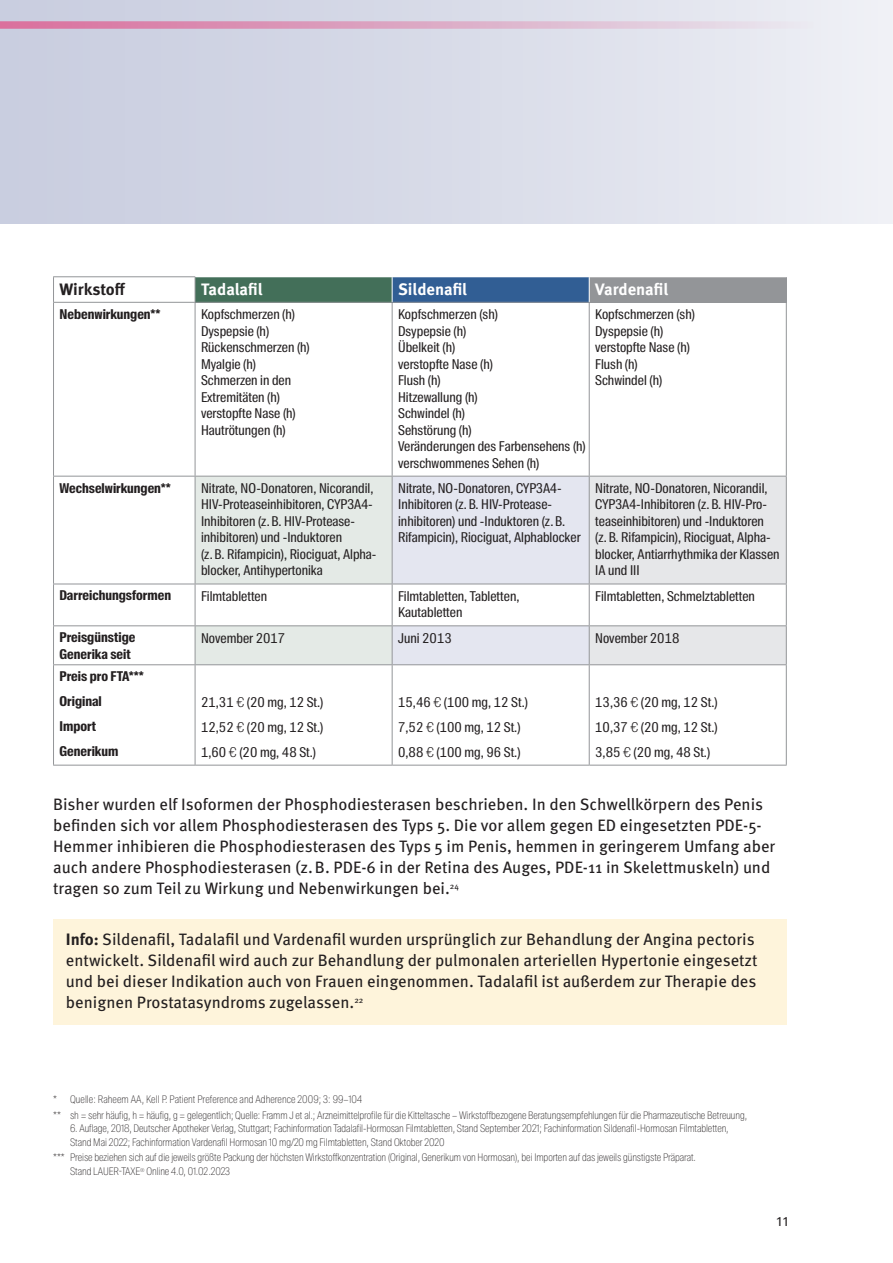
<style>
.page{position:relative;width:893px;height:1263px;background:#fff}
.page>*{position:absolute;margin:0;border:0;box-sizing:border-box;transform-origin:0 0}
.t1{font:16.5px/21px "Meta Pro";color:#231f20}
.t2{font:700 16.5px "Meta Pro";color:#fff}
.t3{font:700 16.5px "Meta Pro";letter-spacing:-.005em;color:#231f20}
.t4{font:13.5px/16.5px "Suisse Intl Cond";color:#231f20}
.t5{font:700 13.5px/25px "Suisse Intl Cond";color:#231f20}
.t6{font:13.5px "Meta Pro";color:#231f20}
.t7{font:100 10.5px/13.5px "Suisse Intl Cond";letter-spacing:-.005em;color:#231f20}
.s1{font-weight:300}
.s2{font-weight:700}
</style>
<div class="page">
<div style="left:0;top:0;width:893px;height:224px;background:linear-gradient(to right,#c6cbde,#edeff4)"></div>
<svg style="left:0;top:21px;width:814px;height:8px"></svg>
<div style="left:53px;top:920px;width:734px;height:105px;background:#fef4db"></div>
<div style="left:195px;top:277px;width:197px;height:25px;background:#436f59"></div>
<div style="left:392px;top:277px;width:197px;height:25px;background:#315e94"></div>
<div style="left:589px;top:277px;width:197px;height:25px;background:#939598"></div>
<svg style="left:196px;top:477px;width:590px;height:187px"></svg>
<hr style="left:53px;top:302px;width:142px;height:1px;background:#939598">
<hr style="left:195px;top:302px;width:197px;height:1px;background:#939598">
<hr style="left:392px;top:302px;width:197px;height:1px;background:#939598">
<hr style="left:589px;top:302px;width:198px;height:1px;background:#939598">
<svg style="left:53px;top:277px;width:1px;height:25px"></svg>
<hr style="left:53px;top:303px;width:1px;height:173px;background:#939598">
<hr style="left:195px;top:303px;width:1px;height:173px;background:#939598">
<hr style="left:392px;top:303px;width:1px;height:173px;background:#939598">
<hr style="left:589px;top:303px;width:1px;height:173px;background:#939598">
<hr style="left:786px;top:303px;width:1px;height:173px;background:#939598">
<hr style="left:53px;top:476px;width:142px;height:1px;background:#939598">
<hr style="left:53px;top:476px;width:1px;height:108px;background:#939598">
<hr style="left:195px;top:476px;width:197px;height:1px;background:#939598">
<hr style="left:195px;top:476px;width:1px;height:108px;background:#939598">
<hr style="left:392px;top:476px;width:197px;height:1px;background:#939598">
<hr style="left:392px;top:476px;width:1px;height:108px;background:#939598">
<hr style="left:589px;top:476px;width:198px;height:1px;background:#939598">
<hr style="left:589px;top:476px;width:1px;height:108px;background:#939598">
<hr style="left:786px;top:476px;width:1px;height:108px;background:#939598">
<hr style="left:53px;top:584px;width:142px;height:1px;background:#939598">
<hr style="left:53px;top:584px;width:1px;height:41px;background:#939598">
<hr style="left:195px;top:584px;width:197px;height:1px;background:#939598">
<hr style="left:195px;top:584px;width:1px;height:41px;background:#939598">
<hr style="left:392px;top:584px;width:197px;height:1px;background:#939598">
<hr style="left:392px;top:584px;width:1px;height:41px;background:#939598">
<hr style="left:589px;top:584px;width:198px;height:1px;background:#939598">
<hr style="left:589px;top:584px;width:1px;height:41px;background:#939598">
<hr style="left:786px;top:584px;width:1px;height:41px;background:#939598">
<hr style="left:53px;top:625px;width:142px;height:1px;background:#939598">
<hr style="left:53px;top:626px;width:1px;height:38px;background:#939598">
<hr style="left:195px;top:625px;width:197px;height:1px;background:#939598">
<hr style="left:195px;top:626px;width:1px;height:38px;background:#939598">
<hr style="left:392px;top:625px;width:197px;height:1px;background:#939598">
<hr style="left:392px;top:626px;width:1px;height:38px;background:#939598">
<hr style="left:589px;top:625px;width:198px;height:1px;background:#939598">
<hr style="left:589px;top:626px;width:1px;height:38px;background:#939598">
<hr style="left:786px;top:626px;width:1px;height:38px;background:#939598">
<hr style="left:53px;top:664px;width:142px;height:1px;background:#939598">
<hr style="left:53px;top:665px;width:1px;height:100px;background:#939598">
<hr style="left:195px;top:664px;width:197px;height:1px;background:#939598">
<hr style="left:195px;top:665px;width:1px;height:100px;background:#939598">
<hr style="left:392px;top:664px;width:197px;height:1px;background:#939598">
<hr style="left:392px;top:665px;width:1px;height:100px;background:#939598">
<hr style="left:589px;top:664px;width:198px;height:1px;background:#939598">
<hr style="left:589px;top:665px;width:1px;height:100px;background:#939598">
<hr style="left:786px;top:665px;width:1px;height:100px;background:#939598">
<hr style="left:53px;top:765px;width:142px;height:1px;background:#939598">
<hr style="left:195px;top:765px;width:197px;height:1px;background:#939598">
<hr style="left:392px;top:765px;width:197px;height:1px;background:#939598">
<hr style="left:589px;top:765px;width:198px;height:1px;background:#939598">
<hr style="left:53px;top:276px;width:142px;height:1px;background:#939598">
<svg style="left:195px;top:277px;width:1px;height:25px"></svg>
<svg style="left:786px;top:277px;width:1px;height:25px"></svg>
<svg style="left:392px;top:277px;width:1px;height:25px"></svg>
<svg style="left:589px;top:277px;width:1px;height:25px"></svg>
<p class="t3" style="left:60px;top:276px;width:68px">Wirkstoff</p>
<p class="t2" style="left:201px;top:276px;width:63px">Tadalafil</p>
<p class="t2" style="left:398px;top:276px;width:70px">Sildenafil</p>
<p class="t2" style="left:595px;top:276px;width:74px">Vardenafil</p>
<p class="t5" style="left:60px;top:302px;width:103px">Nebenwirkungen**</p>
<p class="t4" style="left:201px;top:306px;width:110px">Kopfschmerzen (h)<br>Dyspepsie (h)<br>Rückenschmerzen (h)<br>Myalgie (h)<br>Schmerzen in den<br>Extremitäten (h) verstopfte Nase (h)<br>Hautrötungen (h)</p>
<p class="t4" style="left:398px;top:306px;width:189px">Kopfschmerzen (sh)<br>Dsypepsie (h)<br>Übelkeit (h)<br>verstopfte Nase (h)<br>Flush (h)<br>Hitzewallung (h)<br>Schwindel (h)<br>Sehstörung (h)<br>Veränderungen des Farbensehens (h) verschwommenes Sehen (h)</p>
<p class="t4" style="left:595px;top:306px;width:101px">Kopfschmerzen (sh)<br>Dyspepsie (h) verstopfte Nase (h)<br>Flush (h)<br>Schwindel (h)</p>
<p class="t5" style="left:60px;top:475px;width:113px">Wechselwirkungen**</p>
<p class="t4" style="left:201px;top:480px;width:176px">Nitrate, NO-Donatoren, Nicorandil, HIV-Proteaseinhibitoren, CYP3A4- Inhibitoren (z.B. HIV-Protease&shy;inhibitoren) und -Induktoren<br>(z.B. Rifampicin), Riociguat, Alpha&shy;blocker, Antihypertonika</p>
<p class="t4" style="left:398px;top:480px;width:184px">Nitrate, NO-Donatoren, CYP3A4- Inhibitoren (z.B. HIV-Protease&shy;inhibitoren) und -Induktoren (z.B.<br>Rifampicin), Riociguat, Alphablocker</p>
<p class="t4" style="left:595px;top:480px;width:186px">Nitrate, NO-Donatoren, Nicorandil, CYP3A4-Inhibitoren (z.B. HIV-Pro&shy;teaseinhibitoren) und -Induktoren (z.B. Rifampicin), Riociguat, Alpha&shy;blocker, Antiarrhythmika der Klassen IA und III</p>
<p class="t5" style="left:60px;top:583px;width:113px">Darreichungsformen</p>
<p class="t4" style="left:201px;top:588px;width:68px">Filmtabletten</p>
<p class="t4" style="left:398px;top:588px;width:123px">Filmtabletten, Tabletten,<br>Kautabletten</p>
<p class="t4" style="left:595px;top:588px;width:161px">Filmtabletten, Schmelztabletten</p>
<p class="t5" style="left:60px;top:629px;width:78px;line-height:16.5px">Preisgünstige<br>Generika seit</p>
<p class="t4" style="left:201px;top:630px;width:86px">November 2017</p>
<p class="t4" style="left:398px;top:630px;width:55px">Juni 2013</p>
<p class="t4" style="left:595px;top:630px;width:86px">November 2018</p>
<p class="t5" style="left:60px;top:664px;width:86px">Preis pro FTA***<br>Original<br>Import<br>Generikum</p>
<p class="t4" style="left:201px;top:689px;width:124px;line-height:25px;text-align:justify">21,31 <span class="s1">€</span> (20 mg, 12 St.)<br>12,52 <span class="s1">€</span> (20 mg, 12 St.)<br>1,60 <span class="s1">€</span> (20 mg, 48 St.)</p>
<p class="t4" style="left:398px;top:689px;width:131px;line-height:25px">15,46 <span class="s1">€</span> (100 mg, 12 St.)<br>7,52 <span class="s1">€</span> (100 mg, 12 St.)<br>0,88 <span class="s1">€</span> (100 mg, 96 St.)</p>
<p class="t4" style="left:595px;top:689px;width:124px;line-height:25px;text-align:justify">13,36 <span class="s1">€</span> (20 mg, 12 St.)<br>10,37 <span class="s1">€</span> (20 mg, 12 St.)<br>3,85 <span class="s1">€</span> (20 mg, 48 St.)</p>
<p class="t1" style="left:53px;top:793px;width:724px">Bisher wurden elf Isoformen der Phosphodiesterasen beschrieben. In den Schwellkörpern des Penis befinden sich vor allem Phosphodiesterasen des Typs 5. Die vor allem gegen ED eingesetzten PDE-5- Hemmer inhibieren die Phosphodiesterasen des Typs 5 im Penis, hemmen in geringerem Umfang aber auch andere Phosphodiesterasen (z.B. PDE-6 in der Retina des Auges, PDE-11 in Skelettmuskeln) und tragen so zum Teil zu Wirkung und Nebenwirkungen bei.<sup>24</sup></p>
<p class="t1" style="left:66px;top:927px;width:693px"><span class="s2">Info:</span> Sildenafil, Tadalafil und Vardenafil wurden ursprünglich zur Behandlung der Angina pectoris entwickelt. Sildenafil wird auch zur Behandlung der pulmonalen arteriellen Hypertonie eingesetzt und bei dieser Indikation auch von Frauen eingenommen. Tadalafil ist außerdem zur Therapie des benignen Prostatasyndroms zugelassen.<sup>22</sup></p>
<p class="t7" style="left:53px;top:1092px;width:695px;line-height:15.6px">* Quelle: Raheem AA, Kell P. Patient Preference and Adherence 2009; 3: 99–104<br>** sh = sehr häufig, h = häufig, g = gelegentlich; Quelle: Framm J et al.; Arzneimittelprofile für die Kitteltasche – Wirkstoffbezogene Beratungsempfehlungen für die Pharmazeutische Betreuung,</p>
<p class="t7" style="left:70px;top:1122px;width:660px">6. Auflage, 2018, Deutscher Apotheker Verlag, Stuttgart; Fachinformation Tadalafil-Hormosan Filmtabletten, Stand September 2021; Fachinformation Sildenafil-Hormosan Filmtabletten,<br>Stand Mai 2022; Fachinformation Vardenafil Hormosan 10 mg/20 mg Filmtabletten, Stand Oktober 2020</p>
<p class="t7" style="left:70px;top:1151px;width:627px;text-indent:-17px">*** Preise beziehen sich auf die jeweils größte Packung der höchsten Wirkstoffkonzentration (Original, Generikum von Hormosan), bei Importen auf das jeweils günstigste Präparat.<br>Stand LAUER-TAXE<sup>®</sup> Online 4.0, 01.02.2023</p>
<p class="t6" style="left:776px;top:1211px;width:13px">11</p>
</div>
